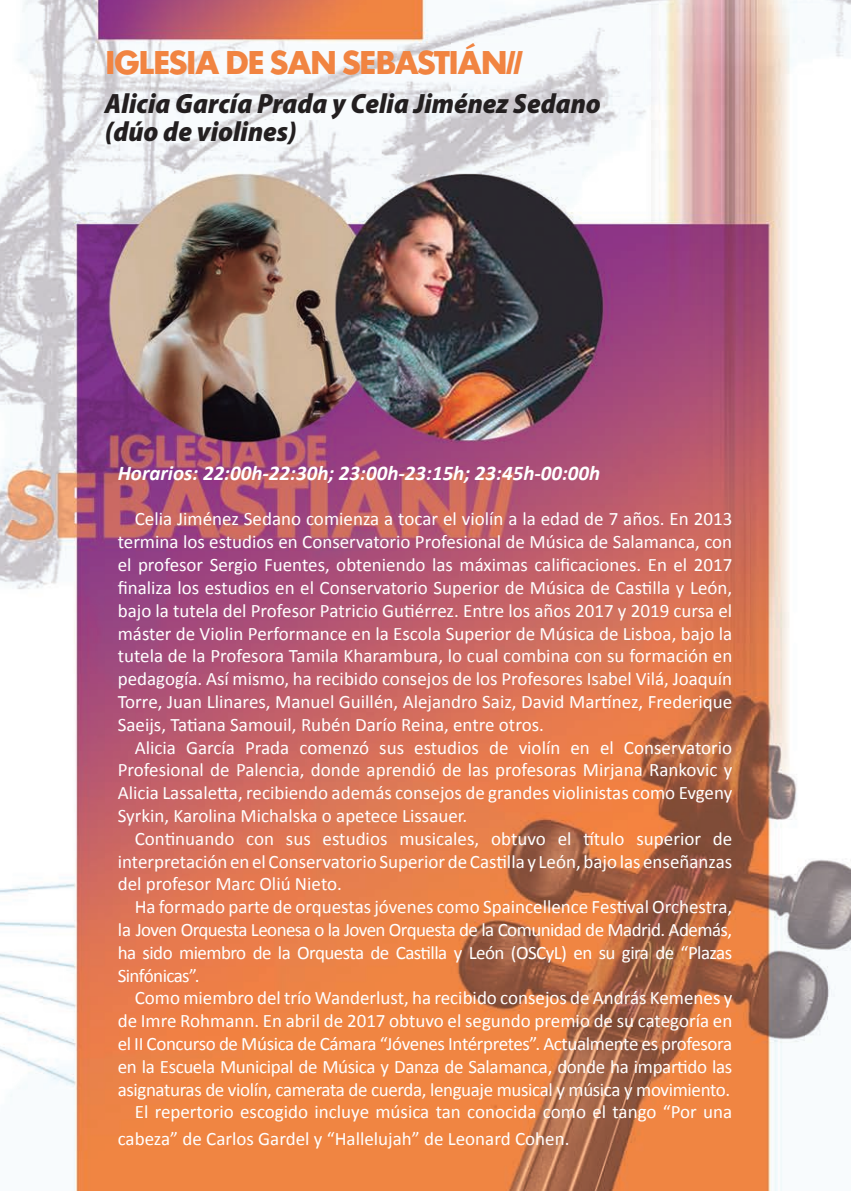
<style>
.page{position:relative;width:851px;height:1191px;background:#fff}
.page>*{position:absolute;margin:0;border:0;box-sizing:border-box;transform-origin:0 0}
.t1{font:30px "Cg Futura Maxi Bd";letter-spacing:-.07em;color:#f18441}
.t2{font:italic 900 semi-condensed 28px "Myriad Pro";color:#231f20}
.t3{font:italic 700 21px "Calibri";color:#fff}
.t4{font:19px/22.8px "Calibri";color:#fff;text-align:justify}
</style>
<div class="page">
<img style="left:0;top:0;width:850px;height:1191px">
<p class="t1" style="left:105px;top:43px;width:419px">IGLESIA DE SAN SEBASTIÁN//</p>
<p class="t2" style="left:105px;top:85px;width:497px">Alicia García Prada y Celia Jiménez Sedano</p>
<p class="t2" style="left:105px;top:113px;width:193px">(dúo de violines)</p>
<p class="t3" style="left:118px;top:460px;width:484px">Horarios: 22:00h-22:30h; 23:00h-23:15h; 23:45h-00:00h</p>
<p class="t4" style="left:118px;top:507px;width:616px;text-indent:17px">Celia Jiménez Sedano comienza a tocar el violín a la edad de 7 años. En 2013 termina los estudios en Conservatorio Profesional de Música de Salamanca, con el profesor Sergio Fuentes, obteniendo las máximas calificaciones. En el 2017 finaliza los estudios en el Conservatorio Superior de Música de Castilla y León, bajo la tutela del Profesor Patricio Gutiérrez. Entre los años 2017 y 2019 cursa el máster de Violin Performance en la Escola Superior de Música de Lisboa, bajo la tutela de la Profesora Tamila Kharambura, lo cual combina con su formación en pedagogía. Así mismo, ha recibido consejos de los Profesores Isabel Vilá, Joaquín Torre, Juan Llinares, Manuel Guillén, Alejandro Saiz, David Martínez, Frederique Saeijs, Tatiana Samouil, Rubén Darío Reina, entre otros.</p>
<p class="t4" style="left:118px;top:735px;width:616px;text-indent:17px">Alicia García Prada comenzó sus estudios de violín en el Conservatorio Profesional de Palencia, donde aprendió de las profesoras Mirjana Rankovic y Alicia Lassaletta, recibiendo además consejos de grandes violinistas como Evgeny Syrkin, Karolina Michalska o apetece Lissauer.</p>
<p class="t4" style="left:118px;top:826px;width:616px;text-indent:17px">Continuando con sus estudios musicales, obtuvo el título superior de interpretación en el Conservatorio Superior de Castilla y León, bajo las enseñanzas del profesor Marc Oliú Nieto.</p>
<p class="t4" style="left:118px;top:894px;width:616px;text-indent:17px">Ha formado parte de orquestas jóvenes como Spaincellence Festival Orchestra, la Joven Orquesta Leonesa o la Joven Orquesta de la Comunidad de Madrid. Además, ha sido miembro de la Orquesta de Castilla y León (OSCyL) en su gira de “Plazas Sinfónicas”.</p>
<p class="t4" style="left:118px;top:985px;width:616px;text-indent:17px">Como miembro del trío Wanderlust, ha recibido consejos de András Kemenes y de Imre Rohmann. En abril de 2017 obtuvo el segundo premio de su categoría en el II Concurso de Música de Cámara “Jóvenes Intérpretes”. Actualmente es profesora en la Escuela Municipal de Música y Danza de Salamanca, donde ha impartido las asignaturas de violín, camerata de cuerda, lenguaje musical y música y movimiento.</p>
<p class="t4" style="left:118px;top:1098px;width:616px;line-height:26.4px;text-indent:17px">El repertorio escogido incluye música tan conocida como el tango “Por una cabeza” de Carlos Gardel y “Hallelujah” de Leonard Cohen.</p>
</div>
